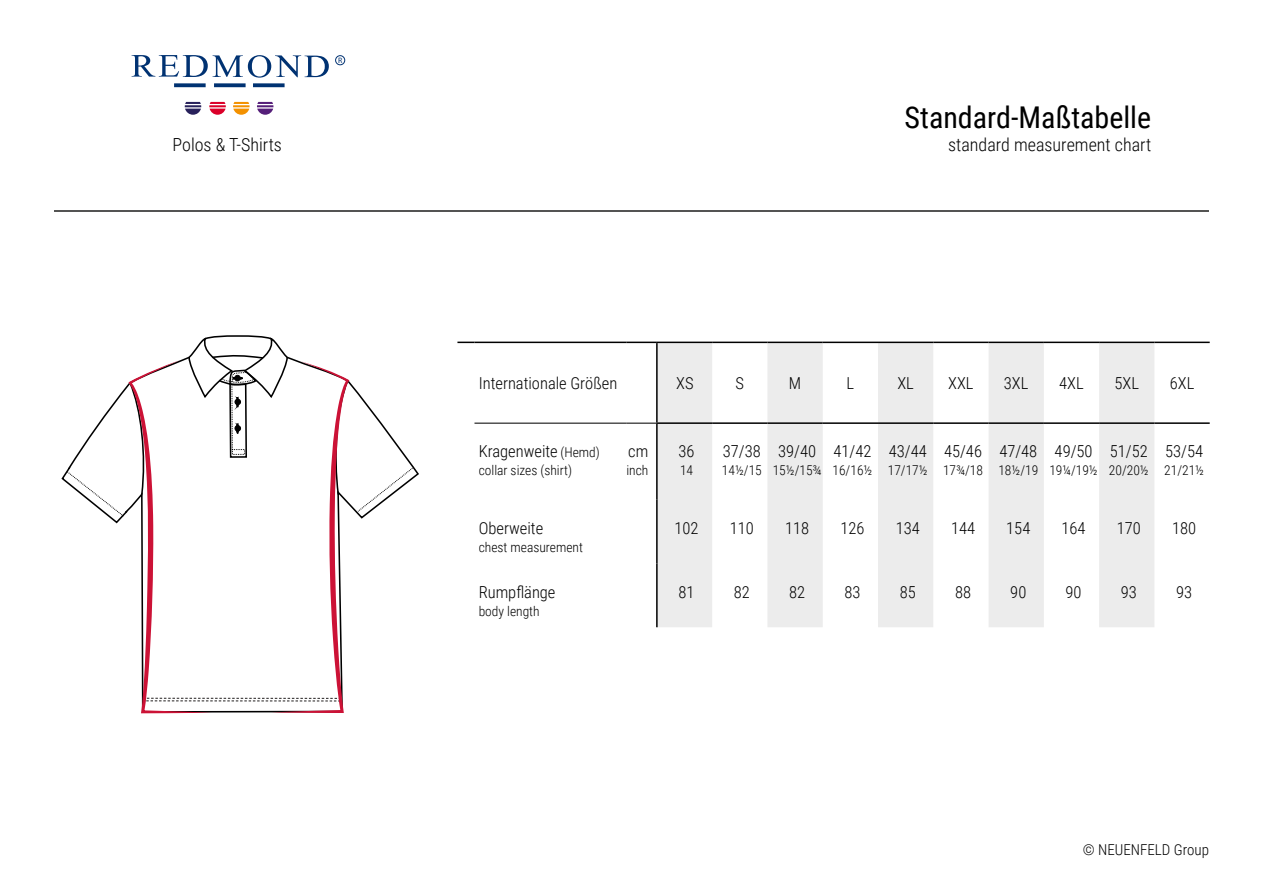
<style>
.page{position:relative;width:1263px;height:893px;background:#fff}
.page>*{position:absolute;margin:0;border:0;box-sizing:border-box;transform-origin:0 0}
.t1{font:30px "Roboto Condensed";color:#000}
.t2{font:300 18px "Roboto Condensed";color:#000}
.t3{font:300 16.5px "Roboto Condensed";color:#000}
.t4{font:300 15px "Roboto Condensed";color:#000}
.t5{font:300 13.5px "Roboto Condensed";color:#000}
.t6{font:7.8px "Myriad Pro";color:#003272}
.s1{font-size:13.5px}
</style>
<div class="page">
<svg style="left:658px;top:343px;width:496px;height:284px;fill:#ececec"></svg>
<hr style="left:657px;top:342px;width:55px;height:1px;background:#000">
<hr style="left:712px;top:342px;width:55px;height:1px;background:#000">
<hr style="left:767px;top:342px;width:56px;height:1px;background:#000">
<hr style="left:823px;top:342px;width:55px;height:1px;background:#000">
<hr style="left:878px;top:342px;width:55px;height:1px;background:#000">
<hr style="left:933px;top:342px;width:55px;height:1px;background:#000">
<hr style="left:988px;top:342px;width:56px;height:1px;background:#000">
<hr style="left:1044px;top:342px;width:55px;height:1px;background:#000">
<hr style="left:1099px;top:342px;width:55px;height:1px;background:#000">
<hr style="left:1154px;top:342px;width:56px;height:1px;background:#000">
<svg style="left:457px;top:342px;width:17px;height:1px"></svg>
<hr style="left:474px;top:342px;width:129px;height:1px;background:#000">
<svg style="left:603px;top:342px;width:23px;height:1px"></svg>
<hr style="left:626px;top:342px;width:31px;height:1px;background:#000">
<hr style="left:656px;top:343px;width:2px;height:79px;background:#000">
<hr style="left:656px;top:500px;width:2px;height:63px;background:#000">
<hr style="left:656px;top:563px;width:2px;height:64px;background:#000">
<hr style="left:474px;top:423px;width:129px;height:1px;background:#000">
<svg style="left:603px;top:423px;width:23px;height:1px"></svg>
<hr style="left:626px;top:423px;width:30px;height:1px;background:#000">
<hr style="left:656px;top:424px;width:2px;height:76px;background:#000">
<hr style="left:656px;top:422px;width:56px;height:2px;background:#000">
<hr style="left:712px;top:422px;width:55px;height:2px;background:#000">
<hr style="left:767px;top:422px;width:56px;height:2px;background:#000">
<hr style="left:823px;top:422px;width:55px;height:2px;background:#000">
<hr style="left:878px;top:422px;width:55px;height:2px;background:#000">
<hr style="left:933px;top:422px;width:55px;height:2px;background:#000">
<hr style="left:988px;top:422px;width:56px;height:2px;background:#000">
<hr style="left:1044px;top:422px;width:55px;height:2px;background:#000">
<hr style="left:1099px;top:422px;width:55px;height:2px;background:#000">
<hr style="left:1154px;top:422px;width:56px;height:2px;background:#000">
<svg style="left:174px;top:83px;width:32px;height:4px"></svg>
<svg style="left:214px;top:83px;width:32px;height:4px"></svg>
<svg style="left:253px;top:83px;width:32px;height:4px"></svg>
<svg style="left:132px;top:55px;width:197px;height:23px"></svg>
<div style="left:335px;top:55px;width:10px;height:10px;border:1px solid #003272;border-radius:50%"></div>
<svg style="left:185px;top:102px;width:16px;height:13px"></svg>
<svg style="left:209px;top:102px;width:17px;height:13px"></svg>
<svg style="left:233px;top:102px;width:17px;height:13px"></svg>
<svg style="left:257px;top:102px;width:16px;height:13px"></svg>
<hr style="left:54px;top:210px;width:1155px;height:2px;background:#1c1d1b">
<svg style="left:357px;top:466px;width:57px;height:46px"></svg>
<svg style="left:67px;top:335px;width:283px;height:378px"></svg>
<p class="t6" style="left:338px;top:55px;width:6px">R</p>
<h1 class="t1" style="left:905px;top:97px;width:248px">Standard-Maßtabelle</h1>
<p class="t2" style="left:173px;top:132px;width:111px">Polos &amp; T-Shirts</p>
<p class="t2" style="left:948px;top:132px;width:204px">standard measurement chart</p>
<p class="t3" style="left:479px;top:372px;width:140px">Internationale Größen</p>
<p class="t3" style="left:676px;top:372px;width:19px">XS</p>
<p class="t3" style="left:735px;top:372px;width:10px">S</p>
<p class="t3" style="left:789px;top:372px;width:14px">M</p>
<p class="t3" style="left:846px;top:372px;width:9px">L</p>
<p class="t3" style="left:897px;top:372px;width:18px">XL</p>
<p class="t3" style="left:948px;top:372px;width:27px">XXL</p>
<p class="t3" style="left:1004px;top:372px;width:26px">3XL</p>
<p class="t3" style="left:1059px;top:372px;width:26px">4XL</p>
<p class="t3" style="left:1114px;top:372px;width:26px">5XL</p>
<p class="t3" style="left:1170px;top:372px;width:26px">6XL</p>
<p class="t3" style="left:479px;top:440px;width:123px">Kragenweite <span class="s1">(Hemd)</span></p>
<p class="t5" style="left:479px;top:461px;width:95px">collar sizes (shirt)</p>
<p class="t3" style="left:628px;top:440px;width:22px">cm</p>
<p class="t5" style="left:626px;top:461px;width:23px">inch</p>
<p class="t3" style="left:679px;top:440px;width:18px">36</p>
<p class="t5" style="left:680px;top:461px;width:15px">14</p>
<p class="t3" style="left:723px;top:440px;width:39px">37/38</p>
<p class="t5" style="left:722px;top:461px;width:41px">14½/15</p>
<p class="t3" style="left:778px;top:440px;width:39px">39/40</p>
<p class="t5" style="left:773px;top:461px;width:50px">15½/15¾</p>
<p class="t3" style="left:833px;top:440px;width:39px">41/42</p>
<p class="t5" style="left:832px;top:461px;width:41px">16/16½</p>
<p class="t3" style="left:889px;top:440px;width:39px">43/44</p>
<p class="t5" style="left:888px;top:461px;width:41px">17/17½</p>
<p class="t3" style="left:944px;top:440px;width:39px">45/46</p>
<p class="t5" style="left:943px;top:461px;width:42px">17¾/18</p>
<p class="t3" style="left:999px;top:440px;width:39px">47/48</p>
<p class="t5" style="left:998px;top:461px;width:41px">18½/19</p>
<p class="t3" style="left:1055px;top:440px;width:39px">49/50</p>
<p class="t5" style="left:1049px;top:461px;width:50px">19¼/19½</p>
<p class="t3" style="left:1110px;top:440px;width:39px">51/52</p>
<p class="t5" style="left:1109px;top:461px;width:41px">20/20½</p>
<p class="t3" style="left:1165px;top:440px;width:39px">53/54</p>
<p class="t5" style="left:1164px;top:461px;width:41px">21/21½</p>
<p class="t3" style="left:479px;top:517px;width:66px">Oberweite</p>
<p class="t5" style="left:479px;top:538px;width:106px">chest measurement</p>
<p class="t3" style="left:675px;top:517px;width:26px">102</p>
<p class="t3" style="left:730px;top:517px;width:26px">110</p>
<p class="t3" style="left:785px;top:517px;width:26px">118</p>
<p class="t3" style="left:840px;top:517px;width:26px">126</p>
<p class="t3" style="left:896px;top:517px;width:26px">134</p>
<p class="t3" style="left:951px;top:517px;width:26px">144</p>
<p class="t3" style="left:1006px;top:517px;width:26px">154</p>
<p class="t3" style="left:1061px;top:517px;width:26px">164</p>
<p class="t3" style="left:1117px;top:517px;width:26px">170</p>
<p class="t3" style="left:1172px;top:517px;width:26px">180</p>
<p class="t3" style="left:479px;top:580px;width:78px">Rumpflänge</p>
<p class="t5" style="left:479px;top:601px;width:62px">body length</p>
<p class="t3" style="left:679px;top:580px;width:18px">81</p>
<p class="t3" style="left:734px;top:580px;width:18px">82</p>
<p class="t3" style="left:789px;top:580px;width:18px">82</p>
<p class="t3" style="left:844px;top:580px;width:18px">83</p>
<p class="t3" style="left:900px;top:580px;width:18px">85</p>
<p class="t3" style="left:955px;top:580px;width:18px">88</p>
<p class="t3" style="left:1010px;top:580px;width:18px">90</p>
<p class="t3" style="left:1065px;top:580px;width:18px">90</p>
<p class="t3" style="left:1121px;top:580px;width:18px">93</p>
<p class="t3" style="left:1176px;top:580px;width:18px">93</p>
<p class="t4" style="left:1083px;top:839px;width:128px">© NEUENFELD Group</p>
</div>
